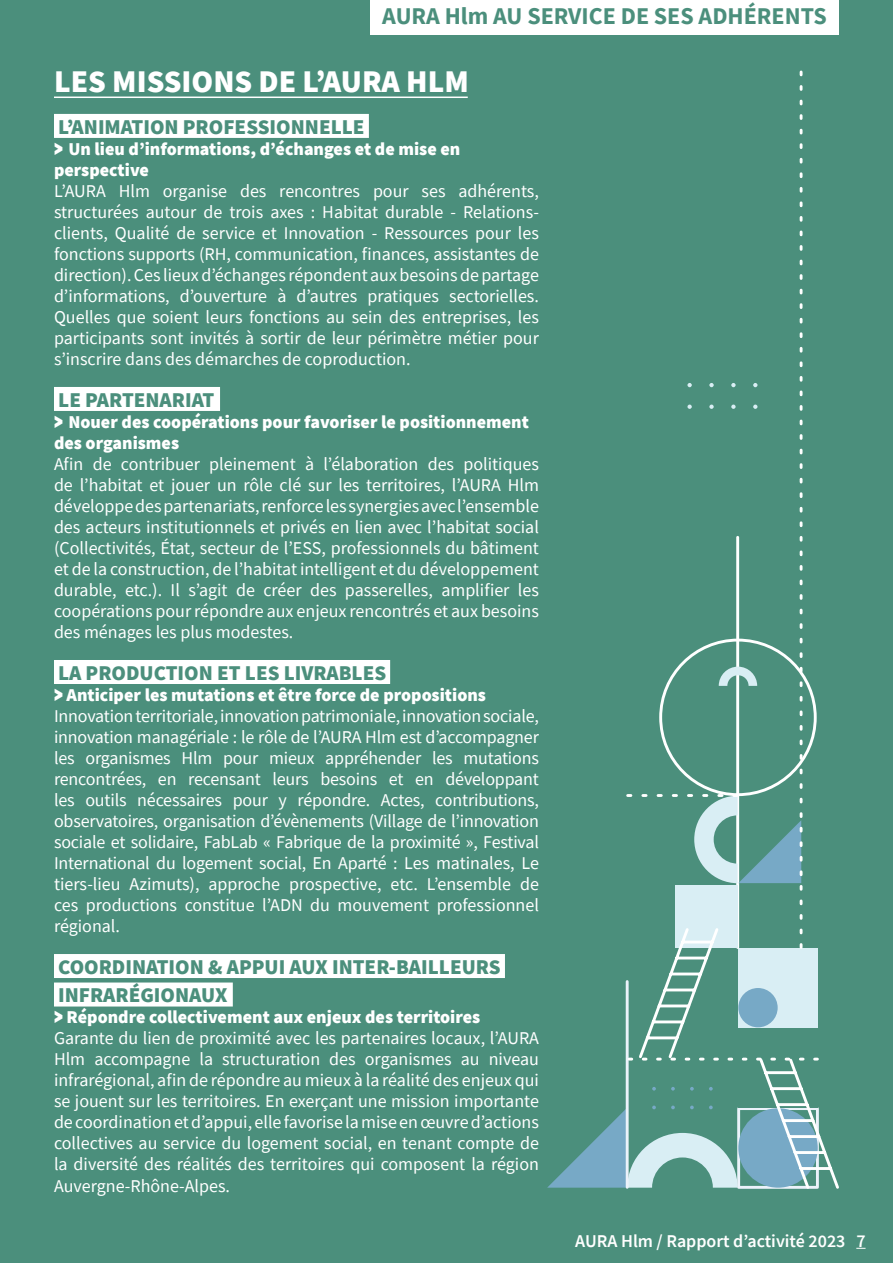
<style>
.page{position:relative;width:893px;height:1263px;background:#4b8f7c}
.page>*{position:absolute;margin:0;border:0;box-sizing:border-box;transform-origin:0 0}
.t1{font:900 31.5px "Source Sans Pro";color:#fff}
.t2{font:700 24px "Source Sans Pro";color:#4b8f7c}
.t3{font:900 21px/28.5px "Source Sans Pro";color:#4b8f7c}
.t4{font:18px/21px "Source Sans Pro";letter-spacing:-.01em;color:#fff;text-align:justify}
.t5{font:900 18px/21px "Source Sans Pro";color:#fff}
.t6{font:600 18px "Source Sans Pro";color:#fff}
.s1{font-family:"Latin Wide";font-weight:400}
.s2{font-family:"Latin Wide"}
.s3{font-weight:900}
</style>
<div class="page">
<div style="left:370px;top:0;width:469px;height:34px;background:#fff"></div>
<div style="left:54px;top:114px;width:315px;height:24px;background:#fff"></div>
<div style="left:54px;top:387px;width:166px;height:24px;background:#fff"></div>
<div style="left:54px;top:660px;width:336px;height:24px;background:#fff"></div>
<div style="left:54px;top:954px;width:451px;height:24px;background:#fff"></div>
<div style="left:54px;top:982px;width:179px;height:24px;background:#fff"></div>
<hr style="left:54px;top:97px;width:414px;height:1px;background:#fff">
<hr style="left:626px;top:981px;width:3px;height:206px;background:#ebf2fa">
<svg style="left:547px;top:1105px;width:90px;height:83px"></svg>
<svg style="left:637px;top:929px;width:202px;height:260px"></svg>
<svg style="left:628px;top:72px;width:174px;height:875px"></svg>
<h2 class="t2" style="left:382px;top:-1px;width:446px">AURA Hlm AU SERVICE DE SES ADHÉRENTS</h2>
<h1 class="t1" style="left:54px;top:59px;width:416px">LES MISSIONS DE L’AURA HLM</h1>
<p class="t3" style="left:58px;top:112px;width:308px">L’ANIMATION PROFESSIONNELLE</p>
<p class="t5" style="left:54px;top:138px;width:408px"><span class="s1">&gt;</span> Un lieu d’informations, d’échanges et de mise en perspective</p>
<p class="t4" style="left:54px;top:180px;width:486px">L’AURA Hlm organise des rencontres pour ses adhérents, structurées autour de trois axes : Habitat durable - Relations&shy;clients, Qualité de service et Innovation - Ressources pour les fonctions supports (RH, communication, finances, assistantes de direction). Ces lieux d’échanges répondent aux besoins de partage d’informations, d’ouverture à d’autres pratiques sectorielles.<br>Quelles que soient leurs fonctions au sein des entreprises, les participants sont invités à sortir de leur périmètre métier pour s’inscrire dans des démarches de coproduction.</p>
<p class="t3" style="left:58px;top:385px;width:157px">LE PARTENARIAT</p>
<p class="t5" style="left:54px;top:411px;width:476px"><span class="s1">&gt;</span> Nouer des coopérations pour favoriser le positionnement des organismes</p>
<p class="t4" style="left:54px;top:453px;width:486px">Afin de contribuer pleinement à l’élaboration des politiques de l’habitat et jouer un rôle clé sur les territoires, l’AURA Hlm développe des partenariats, renforce les synergies avec l’ensemble des acteurs institutionnels et privés en lien avec l’habitat social (Collectivités, État, secteur de l’ESS, professionnels du bâtiment et de la construction, de l’habitat intelligent et du développement durable, etc.). Il s’agit de créer des passerelles, amplifier les coopérations pour répondre aux enjeux rencontrés et aux besoins des ménages les plus modestes.</p>
<p class="t3" style="left:58px;top:658px;width:330px">LA PRODUCTION ET LES LIVRABLES</p>
<p class="t4" style="left:54px;top:684px;width:486px;text-align:left"><span class="s2">&gt;</span> <span class="s3">Anticiper les mutations et être force de propositions </span>Innovation territoriale, innovation patrimoniale, innovation sociale, innovation managériale : le rôle de l’AURA Hlm est d’accompagner les organismes Hlm pour mieux appréhender les mutations rencontrées, en recensant leurs besoins et en développant les outils nécessaires pour y répondre. Actes, contributions, observatoires, organisation d’évènements (Village de l’innovation sociale et solidaire, FabLab « Fabrique de la proximité », Festival International du logement social, En Aparté : Les matinales, Le tiers-lieu Azimuts), approche prospective, etc. L’ensemble de ces productions constitue l’ADN du mouvement professionnel régional.</p>
<p class="t3" style="left:58px;top:952px;width:444px">COORDINATION &amp; APPUI AUX INTER-BAILLEURS<br>INFRARÉGIONAUX</p>
<p class="t4" style="left:54px;top:1006px;width:486px;text-align:left"><span class="s2">&gt;</span> <span class="s3">Répondre collectivement aux enjeux des territoires </span>Garante du lien de proximité avec les partenaires locaux, l’AURA Hlm accompagne la structuration des organismes au niveau infrarégional, afin de répondre au mieux à la réalité des enjeux qui se jouent sur les territoires. En exerçant une mission importante de coordination et d’appui, elle favorise la mise en œuvre d’actions collectives au service du logement social, en tenant compte de la diversité des réalités des territoires qui composent la région Auvergne-Rhône-Alpes.</p>
<p class="t6" style="left:575px;top:1229px;width:292px">AURA Hlm / Rapport d’activité 2023 7</p>
</div>
